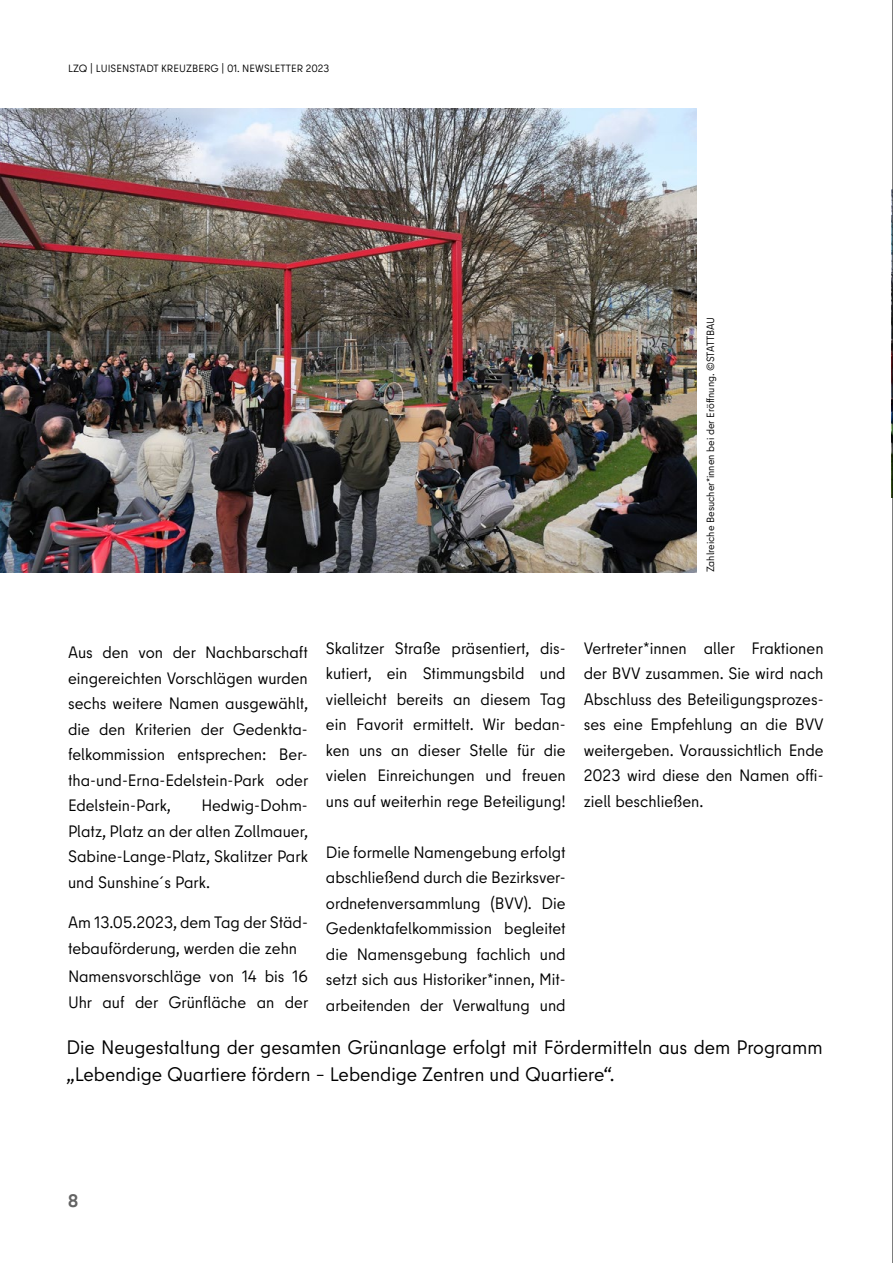
<style>
.page{position:relative;width:893px;height:1263px;background:#fff}
.page>*{position:absolute;margin:0;border:0;box-sizing:border-box;transform-origin:0 0}
.t1{font:19.5px/27px "Berlin Type";color:#000}
.t2{font:700 18px "Berlin Type Office";color:#636363}
.t3{font:16.5px/25.5px "Berlin Type";color:#000;text-align:justify}
.t4{font:10.5px "Berlin Type";color:#000}
</style>
<div class="page">
<img style="left:0;top:108px;width:696px;height:464px">
<img style="left:891px;top:189px;width:1px;height:309px">
<hr style="left:892px;top:0;width:1px;height:1263px;background:#000">
<p class="t4" style="left:68px;top:62px;width:263px">LZQ | LUISENSTADT KREUZBERG | 01. NEWSLETTER 2023</p>
<p class="t4" style="left:704px;top:572px;width:257px;rotate:-90deg">Zahlreiche Besucher*innen bei der Eröffnung. ©STATTBAU</p>
<p class="t3" style="left:68px;top:640px;width:242px">Aus den von der Nachbarschaft eingereichten Vorschlägen wurden sechs weitere Namen ausgewählt, die den Kriterien der Gedenkta&shy;felkommission entsprechen: Ber&shy;tha-und-Erna-Edelstein-Park oder Edelstein-Park,</p>
<p class="t3" style="left:68px;top:793px;width:242px;text-indent:133px">Hedwig-Dohm-Platz, Platz an der alten Zollmauer, Sabine-Lange-Platz, Skalitzer Park und Sunshine´s Park.</p>
<p class="t3" style="left:68px;top:910px;width:241px">Am 13.05.2023, dem Tag der Städ&shy;tebauförderung, werden die zehn</p>
<p class="t3" style="left:68px;top:964px;width:242px">Namensvorschläge von 14 bis 16<br>Uhr auf der Grünfläche an der</p>
<p class="t3" style="left:326px;top:635px;width:241px">Skalitzer Straße präsentiert, dis&shy;kutiert, ein Stimmungsbild und vielleicht bereits an diesem Tag ein Favorit ermittelt. Wir bedan&shy;ken uns an dieser Stelle für die vielen Einreichungen und freuen uns auf weiterhin rege Beteiligung!</p>
<p class="t3" style="left:326px;top:839px;width:241px">Die formelle Namengebung erfolgt abschließend durch die Bezirksver&shy;ordnetenversammlung (BVV). Die Gedenktafelkommission begleitet die Namensgebung fachlich und setzt sich aus Historiker*innen, Mit&shy;arbeitenden der Verwaltung und</p>
<p class="t3" style="left:584px;top:635px;width:242px">Vertreter*innen aller Fraktionen der BVV zusammen. Sie wird nach Abschluss des Beteiligungsprozes&shy;ses eine Empfehlung an die BVV weitergeben. Voraussichtlich Ende 2023 wird diese den Namen offi&shy;ziell beschließen.</p>
<p class="t1" style="left:66px;top:1034px;width:758px">Die Neugestaltung der gesamten Grünanlage erfolgt mit Fördermitteln aus dem Programm „Lebendige Quartiere fördern – Lebendige Zentren und Quartiere“.</p>
<p class="t2" style="left:68px;top:1189px;width:12px">8</p>
</div>
